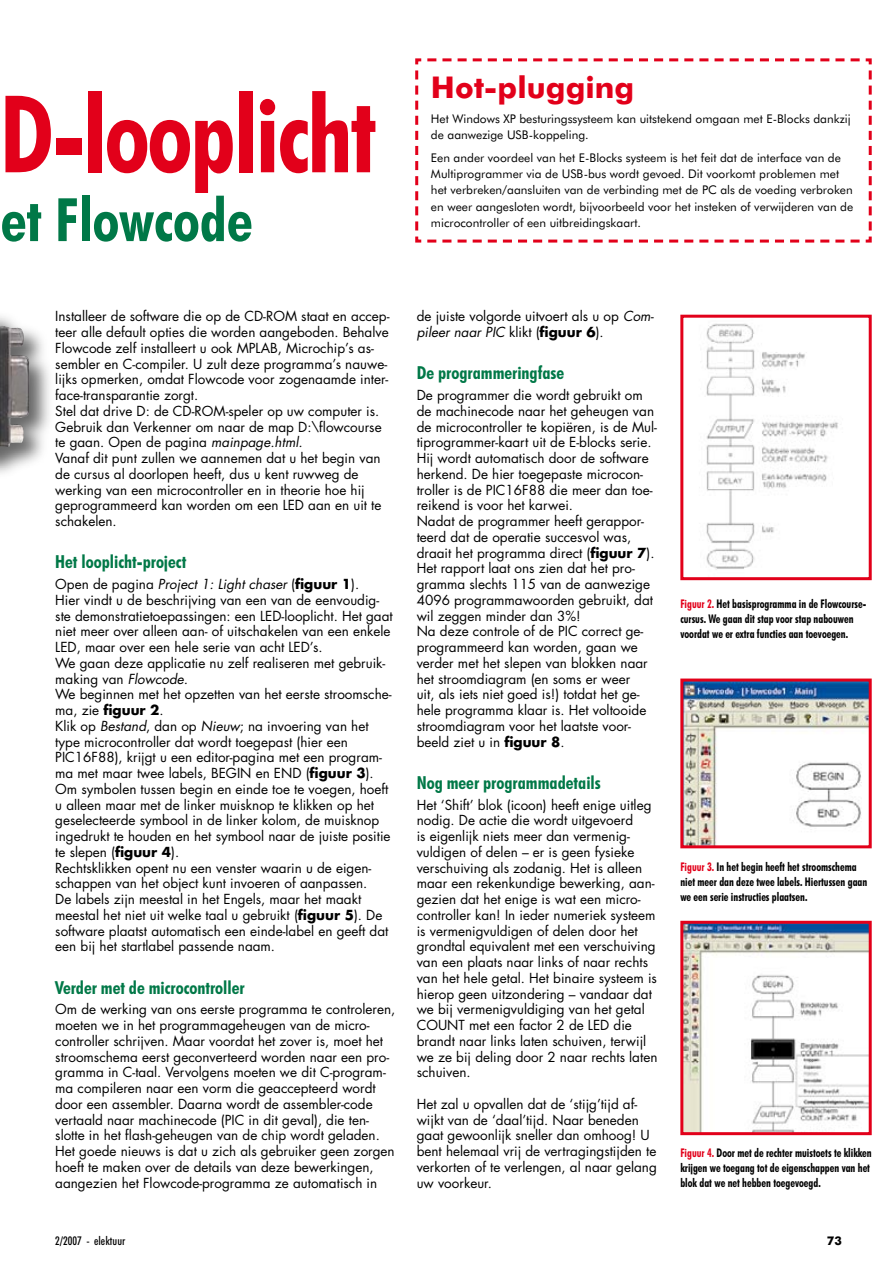
<style>
.page{position:relative;width:893px;height:1263px;background:#fff}
.page>*{position:absolute;margin:0;border:0;box-sizing:border-box;transform-origin:0 0}
.t1{font:700 condensed 107.25px "Futura BT";letter-spacing:-.02em;color:#e2001a;scale:.94 1}
.t2{font:700 condensed 60px "Futura BT";color:#007847}
.t3{font:700 30px "Futura BT";color:#e2001a}
.t4{font:700 condensed 18px "Futura BT";color:#007847}
.t5{font:13.5px/15.8px "Futura";color:#000}
.t6{font:12px/16.2px "Futura BT";color:#000}
.t7{font:700 condensed 12px/15px "Futura BT";color:#000;scale:.9 1}
.t8{font:500 condensed 12px "Futura BT";color:#000}
.t9{font:700 12px "Futura BT";color:#000}
.s1{font-style:italic}
.s2{font-weight:700}
.s3{color:#e2001a}
</style>
<div class="page">
<div style="left:0;top:57px;width:56px;height:527px;background:#000;opacity:.6"></div>
<svg style="left:415px;top:58px;width:457px;height:185px"></svg>
<img style="left:706px;top:323px;width:132px;height:247px">
<div style="left:680px;top:315px;width:192px;height:265px;border:3px solid #e2001a"></div>
<img style="left:684px;top:682px;width:184px;height:162px">
<div style="left:680px;top:678px;width:192px;height:170px;border:3px solid #e2001a"></div>
<img style="left:684px;top:925px;width:184px;height:206px">
<div style="left:680px;top:921px;width:192px;height:214px;border:3px solid #e2001a"></div>
<h1 class="t1" style="left:0;top:69px;width:402px">D-looplicht</h1>
<h2 class="t2" style="left:1px;top:183px;width:253px">et Flowcode</h2>
<h3 class="t3" style="left:431px;top:69px;width:205px">Hot-plugging</h3>
<p class="t6" style="left:431px;top:110px;width:421px">Het Windows XP besturingssysteem kan uitstekend omgaan met E-Blocks dankzij de aanwezige USB-koppeling.</p>
<p class="t6" style="left:431px;top:149px;width:424px">Een ander voordeel van het E-Blocks systeem is het feit dat de interface van de Multiprogrammer via de USB-bus wordt gevoed. Dit voorkomt problemen met het verbreken/aansluiten van de verbinding met de PC als de voeding verbroken en weer aangesloten wordt, bijvoorbeeld voor het insteken of verwijderen van de microcontroller of een uitbreidingskaart.</p>
<p class="t5" style="left:55px;top:308px;width:336px">Installeer de software die op de CD-ROM staat en accep&shy;teer alle default opties die worden aangeboden. Behalve Flowcode zelf installeert u ook MPLAB, Microchip’s as&shy;sembler en C-compiler. U zult deze programma’s nauwe&shy;lijks opmerken, omdat Flowcode voor zogenaamde inter&shy;face-transparantie zorgt.<br>Stel dat drive D: de CD-ROM-speler op uw computer is.<br>Gebruik dan Verkenner om naar de map D:\flowcourse te gaan. Open de pagina <span class="s1">mainpage.html.<br></span>Vanaf dit punt zullen we aannemen dat u het begin van de cursus al doorlopen heeft, dus u kent ruwweg de werking van een microcontroller en in theorie hoe hij geprogrammeerd kan worden om een LED aan en uit te schakelen.</p>
<h3 class="t4" style="left:55px;top:551px;width:133px">Het looplicht-project</h3>
<p class="t5" style="left:55px;top:576px;width:339px">Open de pagina <span class="s1">Project 1: Light chaser</span> (<span class="s2">figuur 1</span>).<br>Hier vindt u de beschrijving van een van de eenvoudig&shy;ste demonstratietoepassingen: een LED-looplicht. Het gaat niet meer over alleen aan- of uitschakelen van een enkele LED, maar over een hele serie van acht LED’s.<br>We gaan deze applicatie nu zelf realiseren met gebruik&shy;making van <span class="s1">Flowcode.<br></span>We beginnen met het opzetten van het eerste stroomsche&shy;ma, zie <span class="s2">figuur 2</span>.<br>Klik op <span class="s1">Bestand</span>, dan op <span class="s1">Nieuw</span>; na invoering van het type microcontroller dat wordt toegepast (hier een PIC16F88), krijgt u een editor-pagina met een program&shy;ma met maar twee labels, BEGIN en END (<span class="s2">figuur 3</span>).<br>Om symbolen tussen begin en einde toe te voegen, hoeft u alleen maar met de linker muisknop te klikken op het geselecteerde symbool in de linker kolom, de muisknop ingedrukt te houden en het symbool naar de juiste positie te slepen (<span class="s2">figuur 4</span>).<br>Rechtsklikken opent nu een venster waarin u de eigen&shy;schappen van het object kunt invoeren of aanpassen.<br>De labels zijn meestal in het Engels, maar het maakt meestal het niet uit welke taal u gebruikt (<span class="s2">figuur 5</span>). De software plaatst automatisch een einde-label en geeft dat een bij het startlabel passende naam.</p>
<h3 class="t4" style="left:55px;top:976px;width:191px">Verder met de microcontroller</h3>
<p class="t5" style="left:55px;top:1001px;width:342px">Om de werking van ons eerste programma te controleren, moeten we in het programmageheugen van de micro&shy;controller schrijven. Maar voordat het zover is, moet het stroomschema eerst geconverteerd worden naar een pro&shy;gramma in C-taal. Vervolgens moeten we dit C-program&shy;ma compileren naar een vorm die geaccepteerd wordt door een assembler. Daarna wordt de assembler-code vertaald naar machinecode (PIC in dit geval), die ten&shy;slotte in het flash-geheugen van de chip wordt geladen.<br>Het goede nieuws is dat u zich als gebruiker geen zorgen hoeft te maken over de details van deze bewerkingen, aangezien het Flowcode-programma ze automatisch in</p>
<p class="t5" style="left:417px;top:308px;width:239px">de juiste volgorde uitvoert als u op <span class="s1">Com&shy;pileer naar PIC</span> klikt (<span class="s2">figuur 6</span>).</p>
<h3 class="t4" style="left:417px;top:362px;width:149px">De programmeringfase</h3>
<p class="t5" style="left:417px;top:387px;width:242px">De programmer die wordt gebruikt om de machinecode naar het geheugen van de microcontroller te kopiëren, is de Mul&shy;tiprogrammer-kaart uit de E-blocks serie.<br>Hij wordt automatisch door de software herkend. De hier toegepaste microcon&shy;troller is de PIC16F88 die meer dan toe&shy;reikend is voor het karwei.<br>Nadat de programmer heeft gerappor&shy;teerd dat de operatie succesvol was, draait het programma direct (<span class="s2">figuur 7</span>).<br>Het rapport laat ons zien dat het pro&shy;gramma slechts 115 van de aanwezige 4096 programmawoorden gebruikt, dat wil zeggen minder dan 3%!<br>Na deze controle of de PIC correct ge&shy;programmeerd kan worden, gaan we verder met het slepen van blokken naar het stroomdiagram (en soms er weer<br>uit, als iets niet goed is!) totdat het ge&shy;hele programma klaar is. Het voltooide stroomdiagram voor het laatste voor&shy;beeld ziet u in <span class="s2">figuur 8</span>.</p>
<h3 class="t4" style="left:417px;top:771px;width:186px">Nog meer programmadetails</h3>
<p class="t5" style="left:417px;top:797px;width:242px">Het ‘Shift’ blok (icoon) heeft enige uitleg nodig. De actie die wordt uitgevoerd<br>is eigenlijk niets meer dan vermenig&shy;vuldigen of delen – er is geen fysieke verschuiving als zodanig. Het is alleen maar een rekenkundige bewerking, aan&shy;gezien dat het enige is wat een micro&shy;controller kan! In ieder numeriek systeem is vermenigvuldigen of delen door het grondtal equivalent met een verschuiving van een plaats naar links of naar rechts van het hele getal. Het binaire systeem is hierop geen uitzondering – vandaar dat we bij vermenigvuldiging van het getal COUNT met een factor 2 de LED die brandt naar links laten schuiven, terwijl we ze bij deling door 2 naar rechts laten schuiven.</p>
<p class="t5" style="left:417px;top:1096px;width:242px">Het zal u opvallen dat de ‘stijg’tijd af&shy;wijkt van de ‘daal’tijd. Naar beneden gaat gewoonlijk sneller dan omhoog! U bent helemaal vrij de vertragingstijden te verkorten of te verlengen, al naar gelang uw voorkeur.</p>
<p class="t7" style="left:680px;top:596px;width:208px"><span class="s3">Figuur 2.</span> Het basisprogramma in de Flowcourse&shy;cursus. We gaan dit stap voor stap nabouwen voordat we er extra functies aan toevoegen.</p>
<p class="t7" style="left:680px;top:859px;width:209px"><span class="s3">Figuur 3.</span> In het begin heeft het stroomschema niet meer dan deze twee labels. Hiertussen gaan we een serie instructies plaatsen.</p>
<p class="t7" style="left:680px;top:1145px;width:214px"><span class="s3">Figuur 4.</span> Door met de rechter muistoets te klikken krijgen we toegang tot de eigenschappen van het blok dat we net hebben toegevoegd.</p>
<p class="t8" style="left:55px;top:1233px;width:72px">2/2007 - elektuur</p>
<p class="t9" style="left:827px;top:1233px;width:16px">73</p>
</div>
